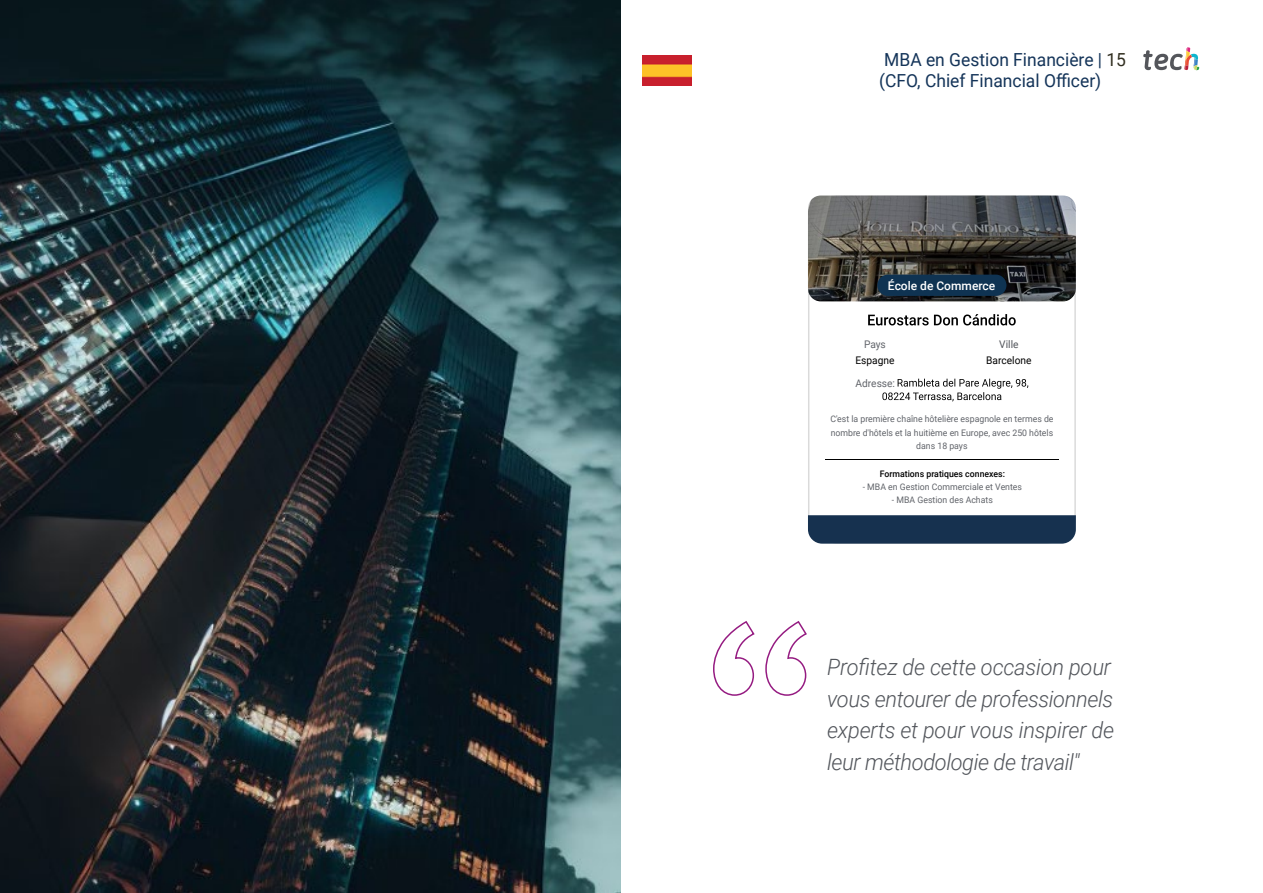
<style>
.page{position:relative;width:1263px;height:893px;background:#fff}
.page>*{position:absolute;margin:0;border:0;box-sizing:border-box;transform-origin:0 0}
.t1{font:italic 300 22.5px/31.5px "Roboto";letter-spacing:-.02em;color:#52555b}
.t2{font:18px/20.5px "Roboto";color:#143459}
.t3{font:500 12px "Roboto";color:#fff}
.t4{font:10.5px "Roboto";color:#000}
.t5{font:10.5px "Roboto";color:#61646a}
.t6{font:10.5px "Roboto";color:#52555b}
.t7{font:9px/13.5px "Roboto";color:#61646a;text-align:center}
.t8{font:500 9px "Roboto";color:#000}
.s1{color:#312e20}
</style>
<div class="page">
<svg style="left:1143px;top:47px;width:56px;height:24px"></svg>
<img style="left:642px;top:56px;width:49px;height:29px">
<img style="left:0;top:0;width:621px;height:893px">
<svg style="left:808px;top:195px;width:268px;height:320px"></svg>
<hr style="left:825px;top:459px;width:234px;height:1px;background:#000">
<svg style="left:868px;top:314px;width:148px;height:11px"></svg>
<svg style="left:882px;top:379px;width:146px;height:22px"></svg>
<svg style="left:808px;top:515px;width:268px;height:29px;background:#1d3754"></svg>
<img style="left:808px;top:196px;width:268px;height:105px">
<div style="left:877px;top:275px;width:129px;height:21px;background:#0f3352;border-radius:11px"></div>
<svg style="left:713px;top:621px;width:94px;height:75px"></svg>
<h2 class="t2" style="left:879px;top:49px;width:248px">MBA en Gestion Financière | <span class="s1">15 </span>(CFO, Chief Financial Officer)</h2>
<h3 class="t3" style="left:888px;top:277px;width:109px">École de Commerce</h3>
<p class="t5" style="left:864px;top:337px;width:23px">Pays</p>
<p class="t4" style="left:855px;top:353px;width:41px">Espagne</p>
<p class="t6" style="left:999px;top:337px;width:21px">Ville</p>
<p class="t4" style="left:986px;top:353px;width:47px">Barcelone</p>
<p class="t5" style="left:855px;top:375px;width:41px">Adresse:</p>
<p class="t7" style="left:830px;top:412px;width:225px">C'est la première chaîne hôtelière espagnole en termes de nombre d'hôtels et la huitième en Europe, avec 250 hôtels dans 18 pays</p>
<p class="t8" style="left:880px;top:467px;width:127px">Formations pratiques connexes:</p>
<p class="t7" style="left:863px;top:480px;width:161px">- MBA en Gestion Commerciale et Ventes</p>
<p class="t7" style="left:892px;top:493px;width:102px">- MBA Gestion des Achats</p>
<h1 class="t1" style="left:827px;top:651px;width:288px">Profitez de cette occasion pour vous entourer de professionnels experts et pour vous inspirer de leur méthodologie de travail"</h1>
</div>
